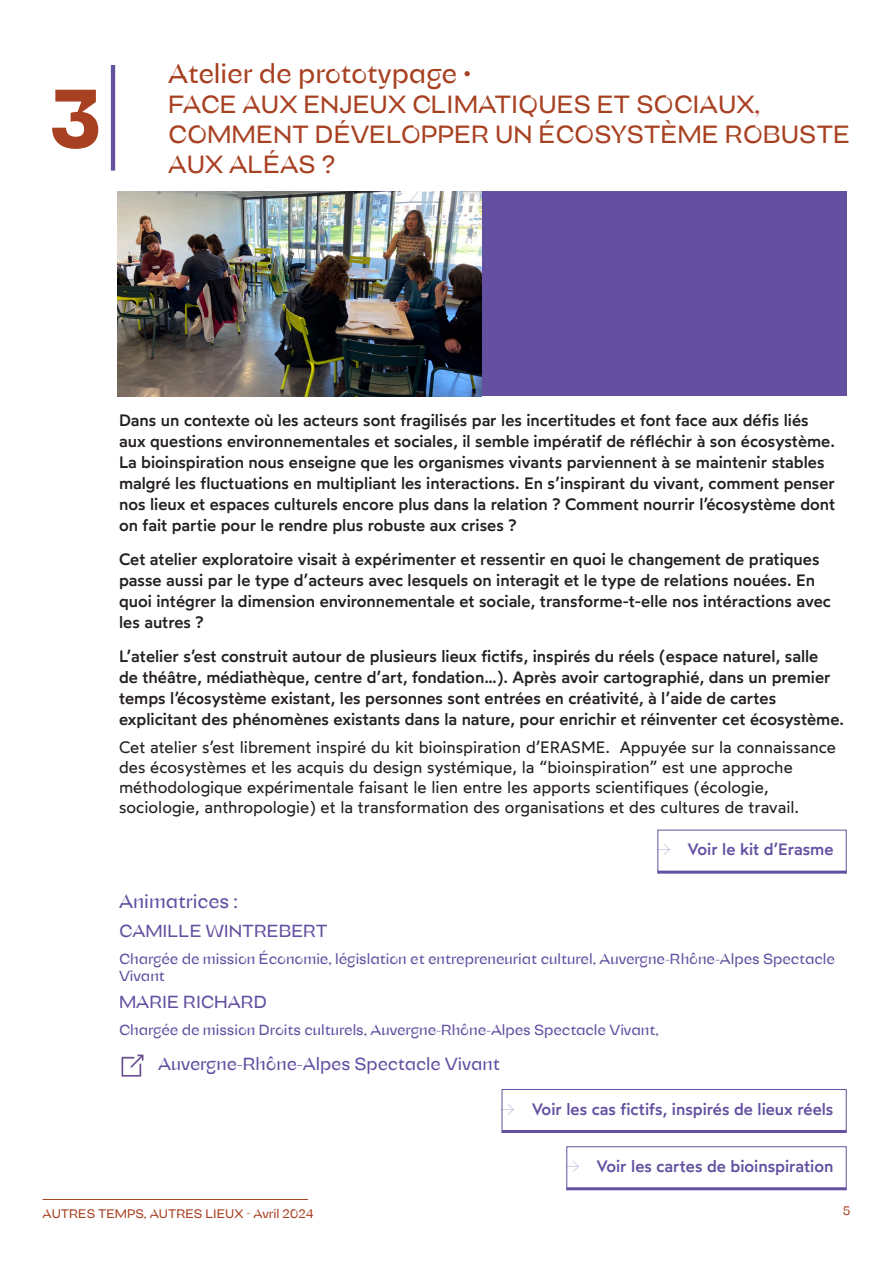
<style>
.page{position:relative;width:893px;height:1263px;background:#fff}
.page>*{position:absolute;margin:0;border:0;box-sizing:border-box;transform-origin:0 0}
.Numéros_de_parties{font:85.2px "Ortank Display wght 800 Ortank GX";color:#a84122}
.Modalité_H1{font:27.6px "Ortank Display wght 400 Ortank GX";color:#a84122}
.Titre_H1{font:25.5px/29.8px "Ortank Display wght 400 Ortank GX";color:#a84122}
.Intervenants_titre{font:19.5px "Ortank Display wght 400 Ortank GX";color:#6350a1}
.Commentaires_FEX{font:18px "Ortank Display wght 400 Ortank GX";color:#6350a1}
.Intervenants{font:18px "Ortank Display wght 400 Ortank GX";color:#6350a1}
.Introduction_parties{font:500 16.5px/21px "Wotfard";color:#252020}
.Textes{font:16.5px/19.8px "Wotfard";color:#252020}
.t1{font:500 16.5px "Wotfard";color:#6350a1}
.Structure{font:15px/16.5px "Ortank Display wght 400 Ortank GX";color:#6350a1}
.t2{font:12.75px "Ortank Display wght 400 Ortank GX";color:#a84122}
.s1{font-weight:100}
</style>
<div class="page">
<hr style="left:43px;top:1199px;width:265px;height:1px;background:#a84122">
<div style="left:119px;top:191px;width:727px;height:205px;background:#6350a1"></div>
<hr style="left:111px;top:65px;width:4px;height:106px;background:#6350a1">
<hr style="left:658px;top:871px;width:188px;height:3px;background:#6350a1">
<img style="left:121px;top:1054px;width:23px;height:23px">
<div style="left:502px;top:1089px;width:344px;height:44px;border:1px solid #6350a1"></div>
<hr style="left:502px;top:1130px;width:344px;height:3px;background:#6350a1">
<div style="left:567px;top:1146px;width:279px;height:44px;border:1px solid #6350a1"></div>
<hr style="left:567px;top:1187px;width:279px;height:3px;background:#6350a1">
<img style="left:118px;top:191px;width:364px;height:205px">
<p class="Numéros_de_parties" style="left:49px;top:65px;width:54px">3</p>
<p class="Modalité_H1" style="left:168px;top:56px;width:305px">Atelier de prototypage •</p>
<p class="Titre_H1" style="left:168px;top:89px;width:683px">FACE AUX ENJEUX CLIMATIQUES ET SOCIAUX,<br>COMMENT DÉVELOPPER UN ÉCOSYSTÈME ROBUSTE<br>AUX ALÉAS ?</p>
<p class="Introduction_parties" style="left:119px;top:410px;width:718px">Dans un contexte où les acteurs sont fragilisés par les incertitudes et font face aux défis liés aux questions environnementales et sociales, il semble impératif de réfléchir à son écosystème.<br>La bioinspiration nous enseigne que les organismes vivants parviennent à se maintenir stables malgré les fluctuations en multipliant les interactions. En s’inspirant du vivant, comment penser nos lieux et espaces culturels encore plus dans la relation ? Comment nourrir l’écosystème dont on fait partie pour le rendre plus robuste aux crises ?</p>
<p class="Introduction_parties" style="left:119px;top:548px;width:713px">Cet atelier exploratoire visait à expérimenter et ressentir en quoi le changement de pratiques passe aussi par le type d’acteurs avec lesquels on interagit et le type de relations nouées. En quoi intégrer la dimension environnementale et sociale, transforme-t-elle nos intéractions avec les autres ?</p>
<p class="Introduction_parties" style="left:119px;top:645px;width:727px">L’atelier s’est construit autour de plusieurs lieux fictifs, inspirés du réels (espace naturel, salle<br>de théâtre, médiathèque, centre d’art, fondation…). Après avoir cartographié, dans un premier temps l’écosystème existant, les personnes sont entrées en créativité, à l’aide de cartes explicitant des phénomènes existants dans la nature, pour enrichir et réinventer cet écosystème.</p>
<p class="Textes" style="left:119px;top:737px;width:718px">Cet atelier s’est librement inspiré du kit bioinspiration d’ERASME. Appuyée sur la connaissance des écosystèmes et les acquis du design systémique, la “bioinspiration” est une approche méthodologique expérimentale faisant le lien entre les apports scientifiques (écologie, sociologie, anthropologie) et la transformation des organisations et des cultures de travail.</p>
<p class="t1" style="left:656px;top:839px;width:179px"><span class="s1">→</span> Voir le kit d’Erasme</p>
<p class="Intervenants_titre" style="left:119px;top:889px;width:120px">Animatrices :</p>
<p class="Intervenants" style="left:119px;top:919px;width:210px">CAMILLE WINTREBERT</p>
<p class="Structure" style="left:119px;top:950px;width:717px">Chargée de mission Économie, législation et entrepreneuriat culturel, Auvergne-Rhône-Alpes Spectacle<br>Vivant</p>
<p class="Intervenants" style="left:119px;top:990px;width:150px">MARIE RICHARD</p>
<p class="Structure" style="left:119px;top:1021px;width:541px">Chargée de mission Droits culturels, Auvergne-Rhône-Alpes Spectacle Vivant,</p>
<p class="Commentaires_FEX" style="left:158px;top:1052px;width:343px">Auvergne-Rhône-Alpes Spectacle Vivant</p>
<p class="t1" style="left:500px;top:1098px;width:335px"><span class="s1">→</span> Voir les cas fictifs, inspirés de lieux réels</p>
<p class="t1" style="left:565px;top:1155px;width:270px"><span class="s1">→</span> Voir les cartes de bioinspiration</p>
<p class="t2" style="left:43px;top:1206px;width:272px">AUTRES TEMPS, AUTRES LIEUX - Avril 2024</p>
<p class="t2" style="left:843px;top:1203px;width:9px">5</p>
</div>
